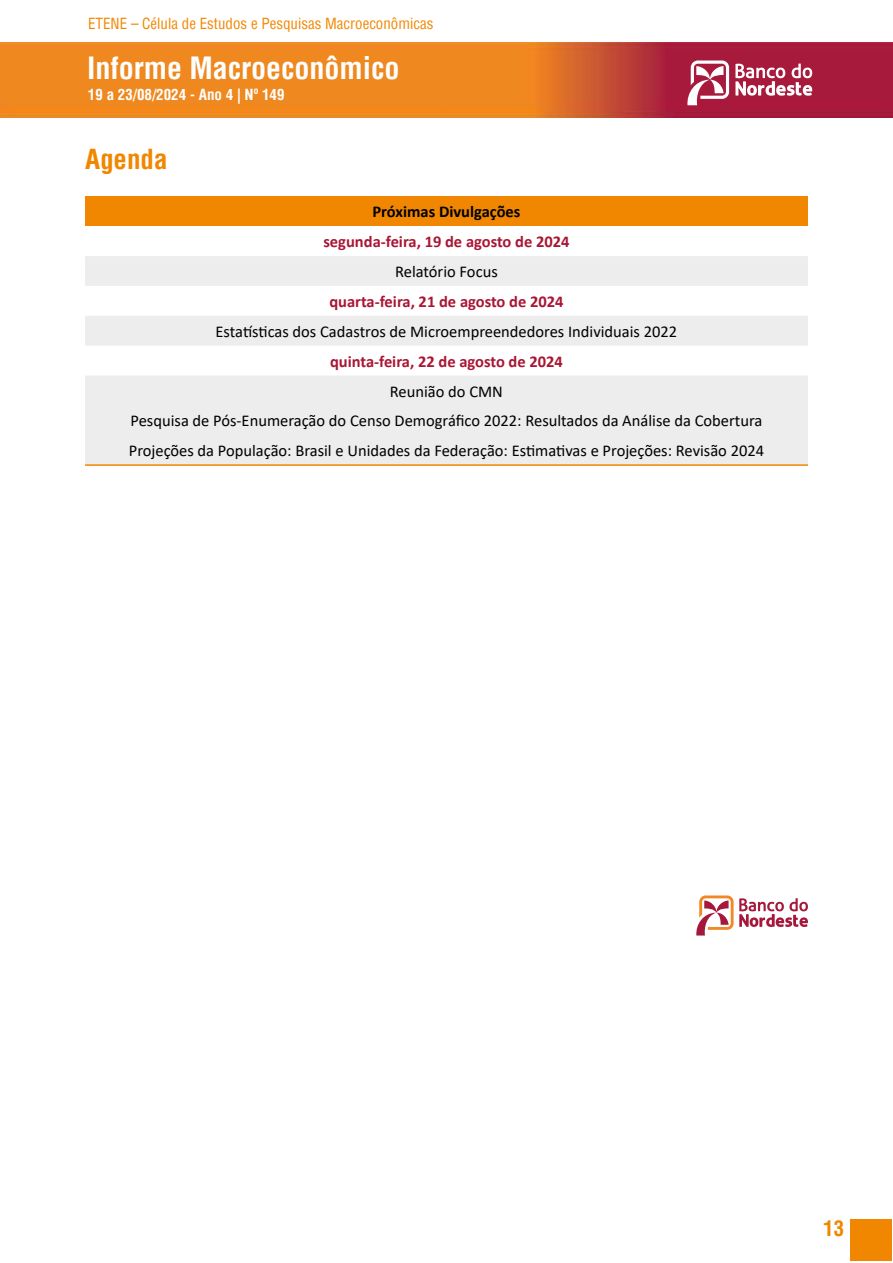
<style>
.page{position:relative;width:893px;height:1263px;background:#fff}
.page>*{position:absolute;margin:0;border:0;box-sizing:border-box;transform-origin:0 0}
.t1{font:700 condensed 30px "Helvetica";color:#fff}
.t2{font:700 condensed 27px "Helvetica";color:#f18700}
.t3{font:700 condensed 21px "Helvetica";color:#f18700}
.t4{font:16.5px/29.8px "Calibri";color:#000;text-align:center}
.t5{font:700 16.5px "Calibri";color:#a91634}
.t6{font:700 16.5px "Calibri";color:#000}
.t7{font:condensed 15px "Helvetica";color:#f18700}
.t8{font:700 condensed 15px "Helvetica";color:#fff}
</style>
<div class="page">
<img style="left:0;top:43px;width:893px;height:75px">
<svg style="left:686px;top:61px;width:43px;height:44px"></svg>
<svg style="left:735px;top:64px;width:77px;height:32px"></svg>
<div style="left:850px;top:1219px;width:42px;height:41px;background:#f18700"></div>
<div style="left:85px;top:196px;width:723px;height:30px;background:#f18700"></div>
<svg style="left:85px;top:256px;width:723px;height:208px;fill:#ededed"></svg>
<hr style="left:85px;top:464px;width:723px;height:2px;background:#f18700">
<svg style="left:696px;top:895px;width:112px;height:40px"></svg>
<p class="t7" style="left:88px;top:14px;width:347px">ETENE – Célula de Estudos e Pesquisas Macroeconômicas</p>
<h1 class="t1" style="left:87px;top:48px;width:314px">Informe Macroeconômico</h1>
<p class="t8" style="left:88px;top:85px;width:198px">19 a 23/08/2024 - Ano 4 | Nº 149</p>
<h2 class="t2" style="left:85px;top:141px;width:84px">Agenda</h2>
<p class="t6" style="left:372px;top:200px;width:149px">Próximas Divulgações</p>
<p class="t5" style="left:323px;top:230px;width:248px">segunda-feira, 19 de agosto de 2024</p>
<p class="t4" style="left:395px;top:256px;width:104px">Relatório Focus</p>
<p class="t5" style="left:329px;top:290px;width:236px">quarta-feira, 21 de agosto de 2024</p>
<p class="t4" style="left:216px;top:316px;width:463px">Estatísticas dos Cadastros de Microempreendedores Individuais 2022</p>
<p class="t5" style="left:330px;top:350px;width:234px">quinta-feira, 22 de agosto de 2024</p>
<p class="t4" style="left:129px;top:376px;width:637px">Reunião do CMN<br>Pesquisa de Pós-Enumeração do Censo Demográfico 2022: Resultados da Análise da Cobertura<br>Projeções da População: Brasil e Unidades da Federação: Estimativas e Projeções: Revisão 2024</p>
<p class="t3" style="left:823px;top:1214px;width:22px">13</p>
</div>
